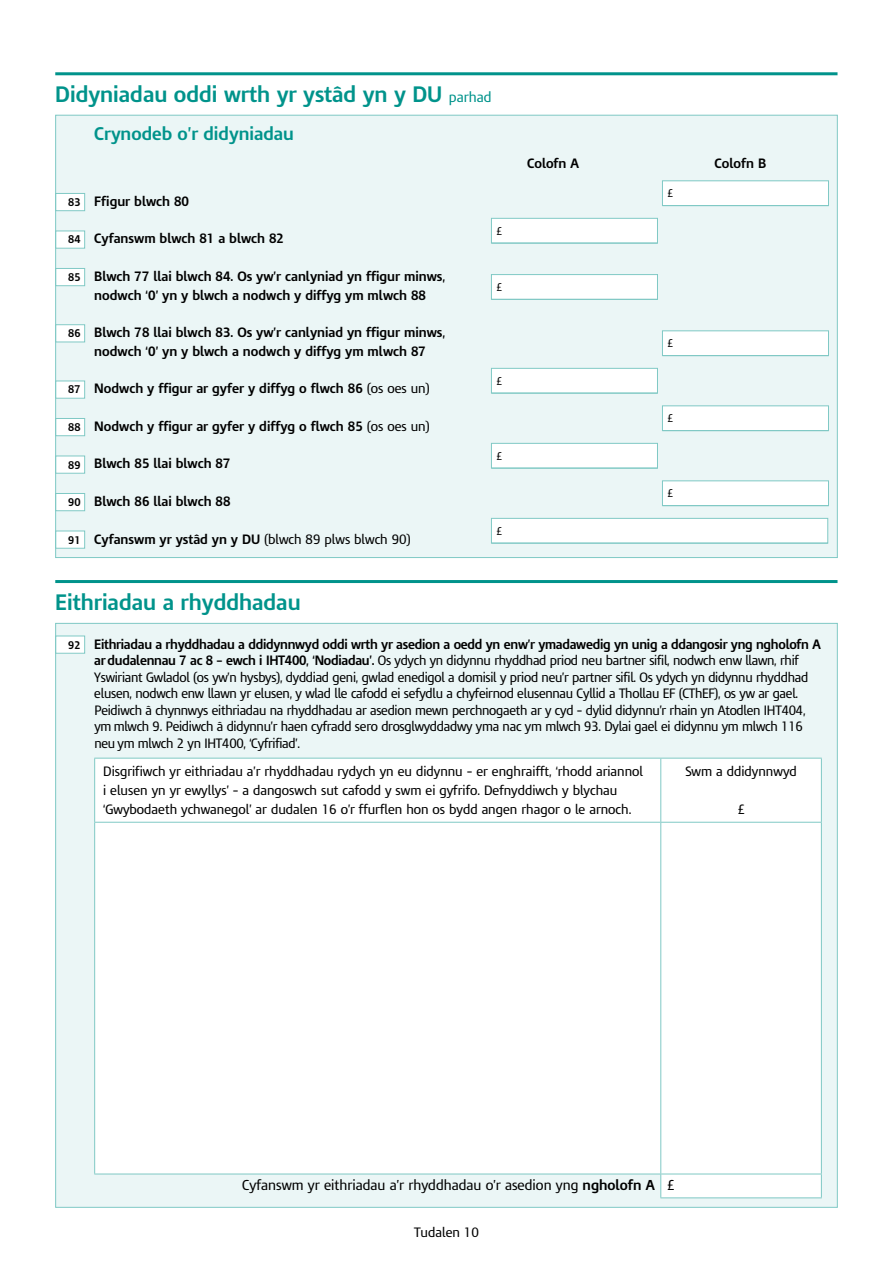
<style>
.page{position:relative;width:893px;height:1263px;background:#fff}
.page>*{position:absolute;margin:0;border:0;box-sizing:border-box;transform-origin:0 0}
.t1{font:700 21px "HMRC Modena";color:#00938b}
.t2{font:700 17.25px "HMRC Modena";color:#00938b}
.t3{font:13.5px "HMRC Modena";color:#000}
.t4{font:12.75px/16.5px "HMRC Modena";letter-spacing:-.02em;color:#000}
.t5{font:700 12.75px/18.8px "HMRC Modena";color:#000;text-align:center}
.t6{font:12.75px/18.8px "HMRC Modena";color:#000}
.t7{font:10.5px "HMRC Modena";color:#000}
.s1{font-weight:400;font-size:13.5px}
.s2{font-size:10.5px}
.s3{font-weight:400}
.s4{font-weight:700;font-size:10.5px}
.s5{font-weight:700}
</style>
<div class="page">
<hr style="left:55px;top:72px;width:782px;height:3px;background:#00938b">
<hr style="left:55px;top:580px;width:782px;height:3px;background:#00938b">
<div style="left:56px;top:623px;width:781px;height:584px;background:#ebf6f6"></div>
<div style="left:56px;top:636px;width:29px;height:17px;background:#fff"></div>
<div style="left:55px;top:636px;width:30px;height:18px;border:1px solid #80c9c5"></div>
<div style="left:95px;top:759px;width:726px;height:438px;background:#fff"></div>
<div style="left:95px;top:1174px;width:566px;height:24px;background:#ebf6f6"></div>
<hr style="left:94px;top:758px;width:567px;height:1px;background:#80c9c5">
<hr style="left:94px;top:758px;width:1px;height:64px;background:#80c9c5">
<hr style="left:661px;top:758px;width:161px;height:1px;background:#80c9c5">
<hr style="left:660px;top:758px;width:1px;height:64px;background:#80c9c5">
<hr style="left:821px;top:758px;width:1px;height:64px;background:#80c9c5">
<hr style="left:94px;top:822px;width:567px;height:1px;background:#80c9c5">
<hr style="left:94px;top:822px;width:1px;height:351px;background:#80c9c5">
<hr style="left:661px;top:822px;width:161px;height:1px;background:#80c9c5">
<hr style="left:660px;top:822px;width:1px;height:351px;background:#80c9c5">
<hr style="left:821px;top:822px;width:1px;height:351px;background:#80c9c5">
<hr style="left:661px;top:1173px;width:161px;height:1px;background:#80c9c5">
<svg style="left:821px;top:1174px;width:1px;height:23px"></svg>
<hr style="left:660px;top:1197px;width:162px;height:1px;background:#80c9c5">
<hr style="left:94px;top:1173px;width:567px;height:1px;background:#80c9c5">
<svg style="left:660px;top:1174px;width:1px;height:23px"></svg>
<div style="left:56px;top:115px;width:781px;height:442px;background:#ebf6f6"></div>
<div style="left:56px;top:193px;width:29px;height:18px;background:#fff"></div>
<div style="left:55px;top:193px;width:30px;height:18px;border:1px solid #80c9c5"></div>
<div style="left:662px;top:181px;width:166px;height:25px;background:#fff"></div>
<div style="left:662px;top:180px;width:167px;height:26px;border:1px solid #80c9c5"></div>
<div style="left:56px;top:231px;width:29px;height:17px;background:#fff"></div>
<div style="left:55px;top:231px;width:30px;height:18px;border:1px solid #80c9c5"></div>
<div style="left:491px;top:218px;width:166px;height:25px;background:#fff"></div>
<hr style="left:492px;top:243px;width:166px;height:1px;background:#80c9c5">
<div style="left:491px;top:218px;width:167px;height:25px;border:1px solid #80c9c5"></div>
<div style="left:56px;top:268px;width:29px;height:18px;background:#fff"></div>
<div style="left:55px;top:268px;width:30px;height:18px;border:1px solid #80c9c5"></div>
<div style="left:491px;top:275px;width:166px;height:24px;background:#fff"></div>
<div style="left:491px;top:274px;width:167px;height:26px;border:1px solid #80c9c5"></div>
<div style="left:56px;top:325px;width:29px;height:17px;background:#fff"></div>
<div style="left:55px;top:324px;width:30px;height:18px;border:1px solid #80c9c5"></div>
<div style="left:662px;top:331px;width:166px;height:25px;background:#fff"></div>
<div style="left:662px;top:330px;width:167px;height:26px;border:1px solid #80c9c5"></div>
<div style="left:56px;top:381px;width:29px;height:17px;background:#fff"></div>
<div style="left:55px;top:381px;width:30px;height:18px;border:1px solid #80c9c5"></div>
<div style="left:491px;top:368px;width:166px;height:25px;background:#fff"></div>
<hr style="left:492px;top:393px;width:166px;height:1px;background:#80c9c5">
<div style="left:491px;top:368px;width:167px;height:25px;border:1px solid #80c9c5"></div>
<div style="left:56px;top:418px;width:29px;height:18px;background:#fff"></div>
<div style="left:55px;top:418px;width:30px;height:18px;border:1px solid #80c9c5"></div>
<div style="left:662px;top:406px;width:166px;height:25px;background:#fff"></div>
<div style="left:662px;top:405px;width:167px;height:26px;border:1px solid #80c9c5"></div>
<div style="left:56px;top:456px;width:29px;height:17px;background:#fff"></div>
<div style="left:55px;top:456px;width:30px;height:18px;border:1px solid #80c9c5"></div>
<div style="left:491px;top:443px;width:166px;height:25px;background:#fff"></div>
<hr style="left:492px;top:468px;width:166px;height:1px;background:#80c9c5">
<div style="left:491px;top:443px;width:167px;height:25px;border:1px solid #80c9c5"></div>
<div style="left:56px;top:493px;width:29px;height:18px;background:#fff"></div>
<div style="left:55px;top:493px;width:30px;height:18px;border:1px solid #80c9c5"></div>
<div style="left:662px;top:481px;width:166px;height:25px;background:#fff"></div>
<div style="left:662px;top:480px;width:167px;height:26px;border:1px solid #80c9c5"></div>
<div style="left:56px;top:531px;width:29px;height:17px;background:#fff"></div>
<div style="left:55px;top:531px;width:30px;height:18px;border:1px solid #80c9c5"></div>
<div style="left:491px;top:518px;width:337px;height:25px;background:#fff"></div>
<hr style="left:492px;top:543px;width:336px;height:1px;background:#80c9c5">
<div style="left:491px;top:518px;width:337px;height:25px;border:1px solid #80c9c5"></div>
<h1 class="t1" style="left:55px;top:81px;width:438px">Didyniadau oddi wrth yr ystâd yn y DU <span class="s1">parhad</span></h1>
<h2 class="t2" style="left:94px;top:123px;width:201px">Crynodeb o’r didyniadau</h2>
<p class="t5" style="left:68px;top:192px;width:122px"><span class="s2">83</span> Ffigur blwch 80</p>
<p class="t5" style="left:68px;top:229px;width:217px"><span class="s2">84</span> Cyfanswm blwch 81 a blwch 82</p>
<p class="t5" style="left:68px;top:267px;width:378px"><span class="s2">85</span> Blwch 77 llai blwch 84. Os yw’r canlyniad yn ffigur minws, nodwch ‘0’ yn y blwch a nodwch y diffyg ym mlwch 88</p>
<p class="t5" style="left:68px;top:323px;width:378px"><span class="s2">86</span> Blwch 78 llai blwch 83. Os yw’r canlyniad yn ffigur minws, nodwch ‘0’ yn y blwch a nodwch y diffyg ym mlwch 87</p>
<p class="t5" style="left:68px;top:379px;width:363px"><span class="s2">87</span> Nodwch y ffigur ar gyfer y diffyg o flwch 86 <span class="s3">(os oes un)</span></p>
<p class="t5" style="left:68px;top:417px;width:363px"><span class="s2">88</span> Nodwch y ffigur ar gyfer y diffyg o flwch 85 <span class="s3">(os oes un)</span></p>
<p class="t5" style="left:68px;top:454px;width:164px"><span class="s2">89</span> Blwch 85 llai blwch 87</p>
<p class="t5" style="left:68px;top:492px;width:164px"><span class="s2">90</span> Blwch 86 llai blwch 88</p>
<p class="t5" style="left:68px;top:529px;width:344px"><span class="s2">91</span> Cyfanswm yr ystâd yn y DU <span class="s3">(blwch 89 plws blwch 90)</span></p>
<p class="t7" style="left:496px;top:224px;width:8px">£</p>
<p class="t7" style="left:496px;top:281px;width:8px">£</p>
<p class="t7" style="left:496px;top:374px;width:8px">£</p>
<p class="t7" style="left:496px;top:449px;width:8px">£</p>
<p class="t7" style="left:496px;top:524px;width:8px">£</p>
<p class="t5" style="left:527px;top:154px;width:53px">Colofn A</p>
<p class="t5" style="left:715px;top:154px;width:53px">Colofn B</p>
<p class="t7" style="left:667px;top:187px;width:8px">£</p>
<p class="t7" style="left:667px;top:337px;width:8px">£</p>
<p class="t7" style="left:667px;top:412px;width:8px">£</p>
<p class="t7" style="left:667px;top:487px;width:8px">£</p>
<h1 class="t1" style="left:55px;top:589px;width:247px">Eithriadau a rhyddhadau</h1>
<p class="t4" style="left:94px;top:636px;width:728px;text-indent:-26px"><span class="s4">92</span> <span class="s5">Eithriadau a rhyddhadau a ddidynnwyd oddi wrth yr asedion a oedd yn enw’r ymadawedig yn unig a ddangosir yng ngholofn A ar dudalennau 7 ac 8 – ewch i IHT400, ‘Nodiadau’.</span> Os ydych yn didynnu rhyddhad priod neu bartner sifil, nodwch enw llawn, rhif Yswiriant Gwladol (os yw’n hysbys), dyddiad geni, gwlad enedigol a domisil y priod neu’r partner sifil. Os ydych yn didynnu rhyddhad elusen, nodwch enw llawn yr elusen, y wlad lle cafodd ei sefydlu a chyfeirnod elusennau Cyllid a Thollau EF (CThEF), os yw ar gael.<br>Peidiwch â chynnwys eithriadau na rhyddhadau ar asedion mewn perchnogaeth ar y cyd – dylid didynnu’r rhain yn Atodlen IHT404, ym mlwch 9. Peidiwch â didynnu’r haen cyfradd sero drosglwyddadwy yma nac ym mlwch 93. Dylai gael ei didynnu ym mlwch 116 neu ym mlwch 2 yn IHT400, ‘Cyfrifiad’.</p>
<p class="t6" style="left:103px;top:762px;width:541px">Disgrifiwch yr eithriadau a’r rhyddhadau rydych yn eu didynnu – er enghraifft, ‘rhodd ariannol i elusen yn yr ewyllys’ – a dangoswch sut cafodd y swm ei gyfrifo. Defnyddiwch y blychau ‘Gwybodaeth ychwanegol’ ar dudalen 16 o’r ffurflen hon os bydd angen rhagor o le arnoch.</p>
<p class="t6" style="left:685px;top:762px;width:113px">Swm a ddidynnwyd</p>
<p class="t4" style="left:737px;top:801px;width:9px">£</p>
<p class="t3" style="left:242px;top:1177px;width:434px">Cyfanswm yr eithriadau a’r rhyddhadau o’r asedion yng <span class="s5">ngholofn A</span> £</p>
<p class="t6" style="left:414px;top:1223px;width:66px">Tudalen 10</p>
</div>
